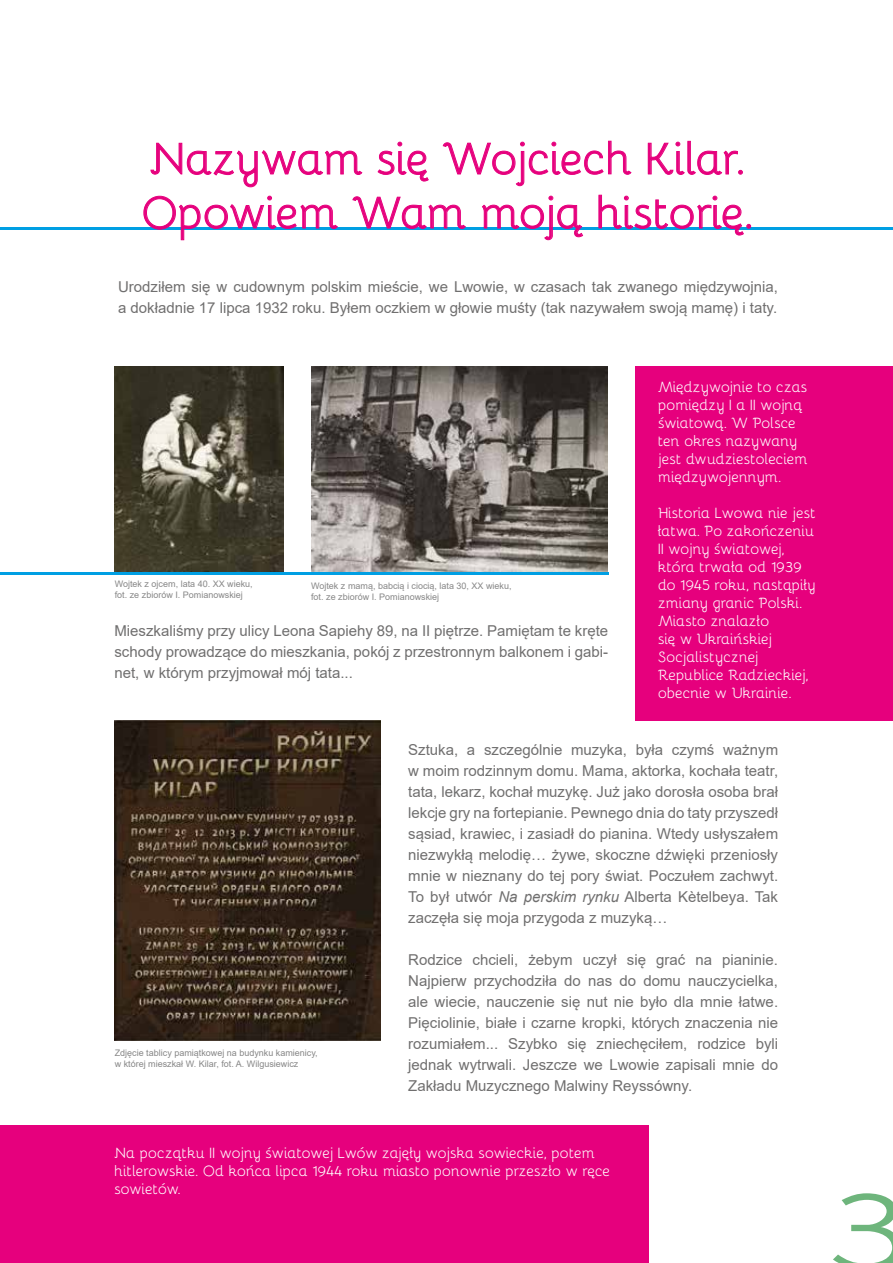
<style>
.page{position:relative;width:893px;height:1263px;background:#fff}
.page>*{position:absolute;margin:0;border:0;box-sizing:border-box;transform-origin:0 0}
.t1{font:112.5px "Bellota";color:#6eb57c;scale:1.33 1}
.t2{font:45px/54px "Bellota";letter-spacing:-.01em;color:#e6007d}
.t3{font:15px/21px "Arial";color:#706f6f;text-align:justify}
.t4{font:15px/18px "Bellota";letter-spacing:-.01em;color:#fff}
.t5{font:9px/10.8px "Arial";color:#878787}
.s1{font-style:italic}
</style>
<div class="page">
<img style="left:115px;top:367px;width:169px;height:205px">
<img style="left:311px;top:367px;width:297px;height:205px">
<div style="left:636px;top:367px;width:257px;height:354px;background:#e6007d"></div>
<div style="left:0;top:1126px;width:648px;height:137px;background:#e6007d"></div>
<hr style="left:0;top:227px;width:893px;height:3px;background:#009fe3">
<svg style="left:150px;top:142px;width:213px;height:46px"></svg>
<svg style="left:377px;top:141px;width:52px;height:41px"></svg>
<svg style="left:442px;top:140px;width:190px;height:46px"></svg>
<svg style="left:648px;top:141px;width:95px;height:34px"></svg>
<svg style="left:143px;top:195px;width:195px;height:45px"></svg>
<svg style="left:352px;top:196px;width:114px;height:33px"></svg>
<svg style="left:482px;top:195px;width:101px;height:45px"></svg>
<svg style="left:598px;top:194px;width:153px;height:42px"></svg>
<hr style="left:0;top:572px;width:608px;height:3px;background:#009fe3">
<img style="left:114px;top:721px;width:267px;height:319px">
<h2 class="t2" style="left:142px;top:129px;width:613px">Nazywam się Wojciech Kilar.<br>Opowiem Wam moją historię.</h2>
<p class="t3" style="left:118px;top:276px;width:662px">Urodziłem się w cudownym polskim mieście, we Lwowie, w czasach tak zwanego międzywojnia, a dokładnie 17 lipca 1932 roku. Byłem oczkiem w głowie muśty (tak nazywałem swoją mamę) i taty.</p>
<p class="t5" style="left:115px;top:578px;width:139px">Wojtek z ojcem, lata 40. XX wieku, fot. ze zbiorów I. Pomianowskiej</p>
<p class="t5" style="left:311px;top:580px;width:202px">Wojtek z mamą, babcią i ciocią, lata 30, XX wieku, fot. ze zbiorów I. Pomianowskiej</p>
<p class="t3" style="left:114px;top:620px;width:495px">Mieszkaliśmy przy ulicy Leona Sapiehy 89, na II piętrze. Pamiętam te kręte schody prowadzące do mieszkania, pokój z przestronnym balkonem i gabi&shy;net, w którym przyjmował mój tata...</p>
<p class="t4" style="left:658px;top:377px;width:151px">Międzywojnie to czas pomiędzy I a II wojną światową. W Polsce ten okres nazywany jest dwudziestoleciem międzywojennym.</p>
<p class="t4" style="left:658px;top:503px;width:160px">Historia Lwowa nie jest łatwa. Po zakończeniu<br>II wojny światowej, która trwała od 1939 do 1945 roku, nastąpiły zmiany granic Polski.<br>Miasto znalazło<br>się w Ukraińskiej<br>Socjalistycznej<br>Republice Radzieckiej, obecnie w Ukrainie.</p>
<p class="t5" style="left:115px;top:1048px;width:204px">Zdjęcie tablicy pamiątkowej na budynku kamienicy, w której mieszkał W. Kilar, fot. A. Wilgusiewicz</p>
<p class="t3" style="left:408px;top:739px;width:371px">Sztuka, a szczególnie muzyka, była czymś ważnym w moim rodzinnym domu. Mama, aktorka, kochała teatr, tata, lekarz, kochał muzykę. Już jako dorosła osoba brał lekcje gry na fortepianie. Pewnego dnia do taty przyszedł sąsiad, krawiec, i zasiadł do pianina. Wtedy usłyszałem niezwykłą melodię… żywe, skoczne dźwięki przeniosły mnie w nieznany do tej pory świat. Poczułem zachwyt.<br>To był utwór <span class="s1">Na perskim rynku</span> Alberta Kètelbeya. Tak zaczęła się moja przygoda z muzyką…</p>
<p class="t3" style="left:408px;top:949px;width:371px">Rodzice chcieli, żebym uczył się grać na pianinie.<br>Najpierw przychodziła do nas do domu nauczycielka, ale wiecie, nauczenie się nut nie było dla mnie łatwe.<br>Pięciolinie, białe i czarne kropki, których znaczenia nie rozumiałem... Szybko się zniechęciłem, rodzice byli jednak wytrwali. Jeszcze we Lwowie zapisali mnie do Zakładu Muzycznego Malwiny Reyssówny.</p>
<p class="t4" style="left:114px;top:1143px;width:497px">Na początku II wojny światowej Lwów zajęły wojska sowieckie, potem hitlerowskie. Od końca lipca 1944 roku miasto ponownie przeszło w ręce sowietów.</p>
<h1 class="t1" style="left:828px;top:1142px;width:65px">3</h1>
</div>
